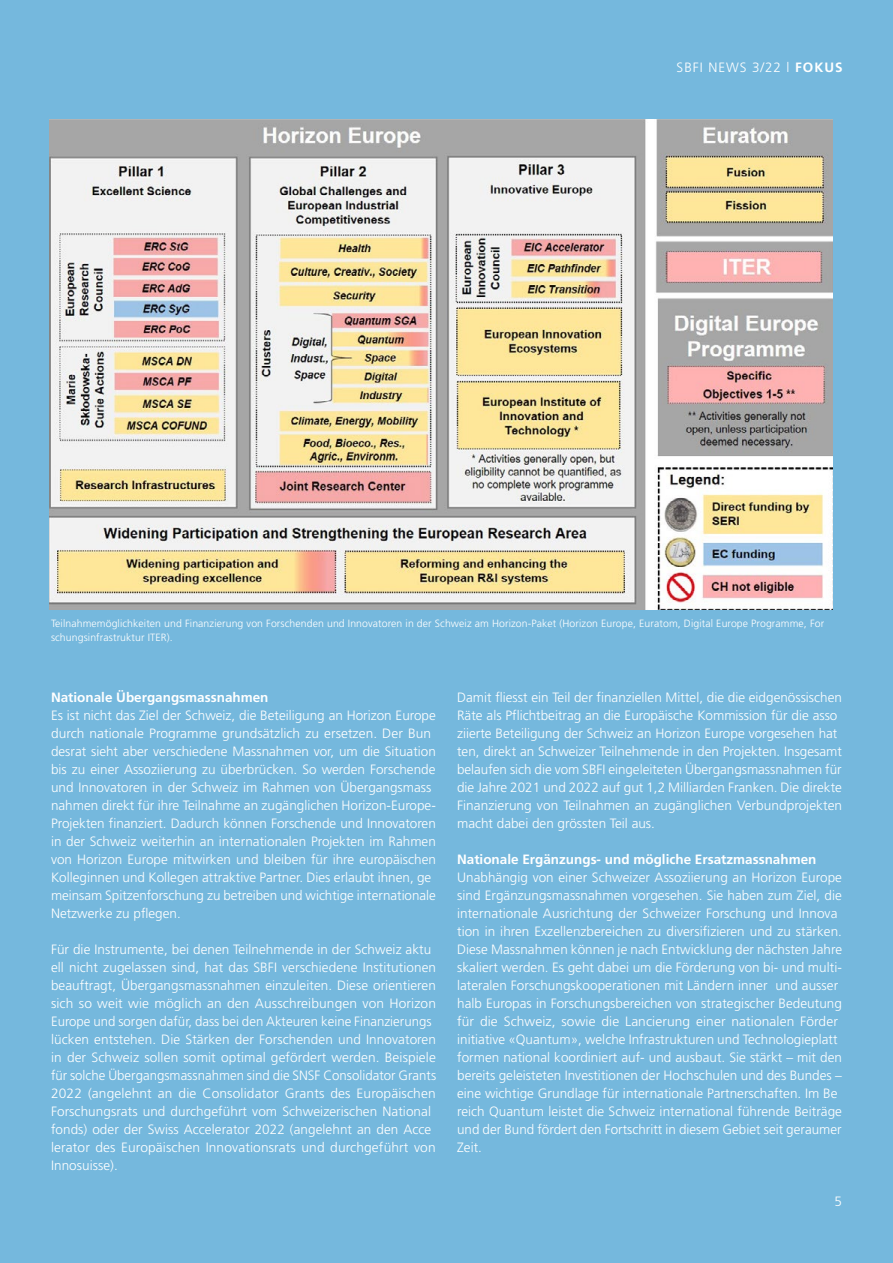
<style>
.page{position:relative;width:893px;height:1263px;background:#75b8dd}
.page>*{position:absolute;margin:0;border:0;box-sizing:border-box;transform-origin:0 0}
.t1{font:300 13.5px/18px "Frutiger LT Std";letter-spacing:.005em;color:#fff}
.t2{font:700 13.5px "Frutiger LT Std";color:#fff}
.t3{font:300 13.5px "Frutiger LT Std";letter-spacing:.07em;color:#fff}
.t4{font:300 10.5px/13.5px "Frutiger LT Std";letter-spacing:.01em;color:#fff}
.s1{font-weight:700}
</style>
<div class="page">
<img style="left:50px;top:119px;width:782px;height:490px">
<p class="t3" style="left:677px;top:60px;width:167px">SBFI NEWS 3/22 l <span class="s1">FOKUS</span></p>
<p class="t4" style="left:51px;top:617px;width:775px">Teilnahmemöglichkeiten und Finanzierung von Forschenden und Innovatoren in der Schweiz am Horizon-Paket (Horizon Europe, Euratom, Digital Europe Programme, For schungsinfrastruktur ITER).</p>
<p class="t2" style="left:51px;top:689px;width:219px">Nationale Übergangsmassnahmen</p>
<p class="t1" style="left:51px;top:707px;width:386px">Es ist nicht das Ziel der Schweiz, die Beteiligung an Horizon Europe durch nationale Programme grundsätzlich zu ersetzen. Der Bun desrat sieht aber verschiedene Massnahmen vor, um die Situation bis zu einer Assoziierung zu überbrücken. So werden Forschende und Innovatoren in der Schweiz im Rahmen von Übergangsmass nahmen direkt für ihre Teilnahme an zugänglichen Horizon-Europe-Projekten finanziert. Dadurch können Forschende und Innovatoren in der Schweiz weiterhin an internationalen Projekten im Rahmen von Horizon Europe mitwirken und bleiben für ihre europäischen Kolleginnen und Kollegen attraktive Partner. Dies erlaubt ihnen, ge meinsam Spitzenforschung zu betreiben und wichtige internationale Netzwerke zu pflegen.</p>
<p class="t1" style="left:51px;top:941px;width:387px">Für die Instrumente, bei denen Teilnehmende in der Schweiz aktu ell nicht zugelassen sind, hat das SBFI verschiedene Institutionen beauftragt, Übergangsmassnahmen einzuleiten. Diese orientieren sich so weit wie möglich an den Ausschreibungen von Horizon Europe und sorgen dafür, dass bei den Akteuren keine Finanzierungs lücken entstehen. Die Stärken der Forschenden und Innovatoren in der Schweiz sollen somit optimal gefördert werden. Beispiele für solche Übergangsmassnahmen sind die SNSF Consolidator Grants 2022 (angelehnt an die Consolidator Grants des Europäischen Forschungsrats und durchgeführt vom Schweizerischen National fonds) oder der Swiss Accelerator 2022 (angelehnt an den Acce lerator des Europäischen Innovationsrats und durchgeführt von Innosuisse).</p>
<p class="t1" style="left:457px;top:689px;width:386px">Damit fliesst ein Teil der finanziellen Mittel, die die eidgenössischen Räte als Pflichtbeitrag an die Europäische Kommission für die asso ziierte Beteiligung der Schweiz an Horizon Europe vorgesehen hat ten, direkt an Schweizer Teilnehmende in den Projekten. Insgesamt belaufen sich die vom SBFI eingeleiteten Übergangsmassnahmen für die Jahre 2021 und 2022 auf gut 1,2 Milliarden Franken. Die direkte Finanzierung von Teilnahmen an zugänglichen Verbundprojekten macht dabei den grössten Teil aus.</p>
<p class="t2" style="left:457px;top:851px;width:361px">Nationale Ergänzungs- und mögliche Ersatzmassnahmen</p>
<p class="t1" style="left:457px;top:869px;width:386px">Unabhängig von einer Schweizer Assoziierung an Horizon Europe sind Ergänzungsmassnahmen vorgesehen. Sie haben zum Ziel, die internationale Ausrichtung der Schweizer Forschung und Innova tion in ihren Exzellenzbereichen zu diversifizieren und zu stärken.<br>Diese Massnahmen können je nach Entwicklung der nächsten Jahre skaliert werden. Es geht dabei um die Förderung von bi- und multi&shy;lateralen Forschungskooperationen mit Ländern inner und ausser halb Europas in Forschungsbereichen von strategischer Bedeutung für die Schweiz, sowie die Lancierung einer nationalen Förder initiative «Quantum», welche Infrastrukturen und Technologieplatt formen national koordiniert auf- und ausbaut. Sie stärkt – mit den bereits geleisteten Investitionen der Hochschulen und des Bundes – eine wichtige Grundlage für internationale Partnerschaften. Im Be reich Quantum leistet die Schweiz international führende Beiträge und der Bund fördert den Fortschritt in diesem Gebiet seit geraumer Zeit.</p>
<p class="t1" style="left:834px;top:1193px;width:9px">5</p>
</div>
